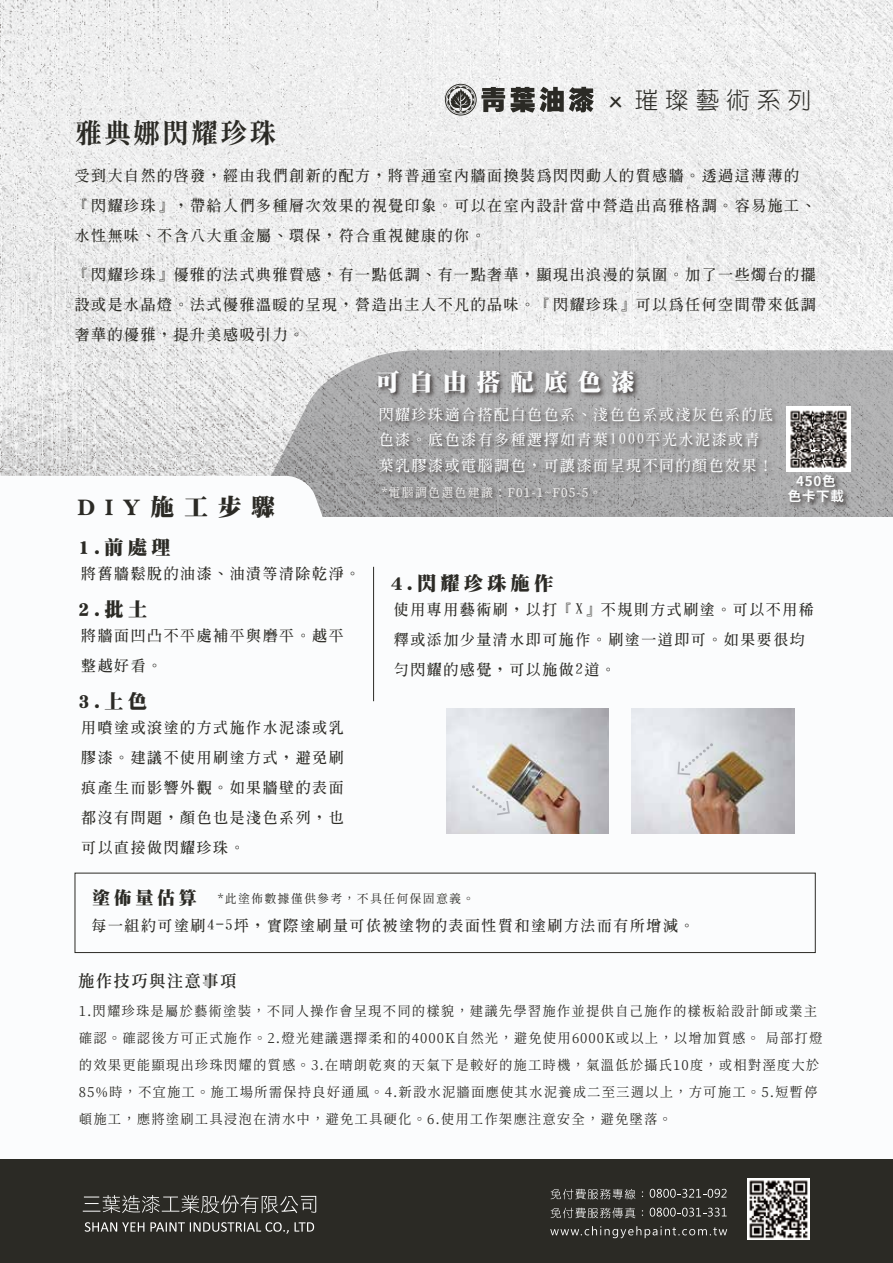
<style>
.page{position:relative;width:893px;height:1263px;background:#fff}
.page>*{position:absolute;margin:0;border:0;box-sizing:border-box;transform-origin:0 0}
.t1{font:27px "Gen Ryu Min TW B";letter-spacing:.075em;color:#2b2a25}
.t2{font:24px "DF Ming W12 WINP BF";letter-spacing:.4em;color:#fbfcfd}
.t3{font:24px "DF Ming W12 WINP BF";letter-spacing:.4em;color:#2b2a25}
.t4{font:23.55px "DF Yuan Lt HK BF";letter-spacing:.3em;color:#2b2a25}
.t5{font:19.5px "DF Ming W12 WINP BF";letter-spacing:.2em;color:#2b2a25}
.t6{font:18px "DF Ming W12 WINP BF";letter-spacing:.2em;color:#2b2a25}
.t7{font:600 16.5px "Gen Ryu Min TW";letter-spacing:.075em;color:#2b2a25}
.t8{font:700 15px/30px "Inn Ming";letter-spacing:.1em;color:#2b2a25}
.t9{font:700 15px/25.5px "Inn Ming";letter-spacing:.1em;color:#fbfcfd}
.t10{font:13.5px/27px "Gen Ryu Min TW R";letter-spacing:.075em;color:#2b2a25}
.t11{font:13.5px/15px "Gen Yo Gothic TW B";letter-spacing:.05em;color:#fbfcfd;text-align:center}
.t12{font:12px "Gen Ryu Min TW R";letter-spacing:.1em;color:#fcfbfa}
.t13{font:12px "Gen Ryu Min TW R";letter-spacing:.1em;color:#2b2a25}
.s1{font-family:"DF Yuan Bd HKP BF"}
</style>
<div class="page">
<svg style="left:0;top:0;width:893px;height:476px;fill:#eee"></svg>
<svg style="left:248px;top:350px;width:645px;height:167px;background:#b5b5b6"></svg>
<div style="left:0;top:518px;width:893px;height:641px;background:#fbfcfd"></div>
<img style="left:446px;top:708px;width:163px;height:126px">
<img style="left:632px;top:708px;width:162px;height:126px">
<svg style="left:248px;top:476px;width:76px;height:41px"></svg>
<hr style="left:373px;top:567px;width:1px;height:134px;background:#2b2a25">
<svg style="left:445px;top:84px;width:149px;height:32px"></svg>
<div style="left:0;top:1159px;width:893px;height:104px;background:#2b2a25"></div>
<svg style="left:83px;top:1195px;width:233px;height:18px"></svg>
<svg style="left:85px;top:1222px;width:59px;height:10px"></svg>
<svg style="left:150px;top:1222px;width:139px;height:12px"></svg>
<svg style="left:295px;top:1222px;width:19px;height:10px"></svg>
<svg style="left:551px;top:1189px;width:84px;height:10px"></svg>
<svg style="left:650px;top:1189px;width:76px;height:9px"></svg>
<svg style="left:551px;top:1207px;width:84px;height:11px"></svg>
<svg style="left:650px;top:1207px;width:77px;height:9px"></svg>
<svg style="left:550px;top:1226px;width:177px;height:12px"></svg>
<img style="left:748px;top:1178px;width:61px;height:62px">
<div style="left:75px;top:873px;width:741px;height:80px;border:1px solid #2b2a25"></div>
<img style="left:371px;top:365px;width:283px;height:37px">
<img style="left:374px;top:399px;width:410px;height:97px">
<svg style="left:472px;top:785px;width:38px;height:30px"></svg>
<svg style="left:677px;top:743px;width:36px;height:32px"></svg>
<img style="left:377px;top:482px;width:234px;height:30px">
<img style="left:786px;top:407px;width:65px;height:63px">
<img style="left:784px;top:470px;width:69px;height:47px">
<h1 class="t1" style="left:75px;top:118px;width:203px">雅典娜閃耀珍珠</h1>
<h3 class="t4" style="left:610px;top:88px;width:203px"><span class="s1">x</span> 璀璨藝術系列</h3>
<p class="t8" style="left:75px;top:160px;width:742px">受到大自然的啟發，經由我們創新的配方，將普通室內牆面換裝為閃閃動人的質感牆。透過這薄薄的『閃耀珍珠』，帶給人們多種層次效果的視覺印象。可以在室內設計當中營造出高雅格調。容易施工、水性無味、不含八大重金屬、環保，符合重視健康的你。</p>
<p class="t8" style="left:75px;top:259px;width:742px;text-align:justify">『閃耀珍珠』優雅的法式典雅質感，有一點低調、有一點奢華，顯現出浪漫的氛圍。加了一些燭台的擺設或是水晶燈。法式優雅溫暖的呈現，營造出主人不凡的品味。『閃耀珍珠』可以為任何空間帶來低調奢華的優雅，提升美感吸引力。</p>
<h2 class="t3" style="left:77px;top:494px;width:200px">DIY施工步驟</h2>
<h3 class="t5" style="left:78px;top:538px;width:94px">1.前處理</h3>
<p class="t8" style="left:81px;top:559px;width:281px">將舊牆鬆脫的油漆、油漬等清除乾淨。</p>
<h3 class="t5" style="left:78px;top:599px;width:70px">2.批土</h3>
<p class="t8" style="left:81px;top:620px;width:264px">將牆面凹凸不平處補平與磨平。越平整越好看。</p>
<h3 class="t5" style="left:78px;top:691px;width:70px">3.上色</h3>
<p class="t8" style="left:81px;top:712px;width:264px;text-align:justify">用噴塗或滾塗的方式施作水泥漆或乳膠漆。建議不使用刷塗方式，避免刷痕產生而影響外觀。如果牆壁的表面都沒有問題，顏色也是淺色系列，也可以直接做閃耀珍珠。</p>
<h2 class="t2" style="left:376px;top:369px;width:261px">可自由搭配底色漆</h2>
<p class="t9" style="left:379px;top:401px;width:396px">閃耀珍珠適合搭配白色色系、淺色色系或淺灰色系的底色漆。底色漆有多種選擇如青葉1000平光水泥漆或青葉乳膠漆或電腦調色，可讓漆面呈現不同的顏色效果！</p>
<p class="t12" style="left:382px;top:486px;width:221px">*電腦調色選色建議：F01-1~F05-5。</p>
<p class="t11" style="left:788px;top:474px;width:58px">450色色卡下載</p>
<h3 class="t5" style="left:391px;top:573px;width:164px">4.閃耀珍珠施作</h3>
<p class="t8" style="left:394px;top:594px;width:422px">使用專用藝術刷，以打『X』不規則方式刷塗。可以不用稀釋或添加少量清水即可施作。刷塗一道即可。如果要很均勻閃耀的感覺，可以施做2道。</p>
<p class="t6" style="left:92px;top:888px;width:106px">塗佈量估算</p>
<p class="t8" style="left:91px;top:911px;width:604px">每一組約可塗刷4-5坪，實際塗刷量可依被塗物的表面性質和塗刷方法而有所增減。</p>
<p class="t13" style="left:218px;top:892px;width:258px">*此塗佈數據僅供參考，不具任何保固意義。</p>
<p class="t7" style="left:78px;top:971px;width:160px">施作技巧與注意事項</p>
<p class="t10" style="left:79px;top:998px;width:745px">1.閃耀珍珠是屬於藝術塗裝，不同人操作會呈現不同的樣貌，建議先學習施作並提供自己施作的樣板給設計師或業主確認。確認後方可正式施作。2.燈光建議選擇柔和的4000K自然光，避免使用6000K或以上，以增加質感。 局部打燈的效果更能顯現出珍珠閃耀的質感。3.在晴朗乾爽的天氣下是較好的施工時機，氣溫低於攝氏10度，或相對溼度大於85%時，不宜施工。施工場所需保持良好通風。4.新設水泥牆面應使其水泥養成二至三週以上，方可施工。5.短暫停頓施工，應將塗刷工具浸泡在淸水中，避免工具硬化。6.使用工作架應注意安全，避免墜落。</p>
</div>
